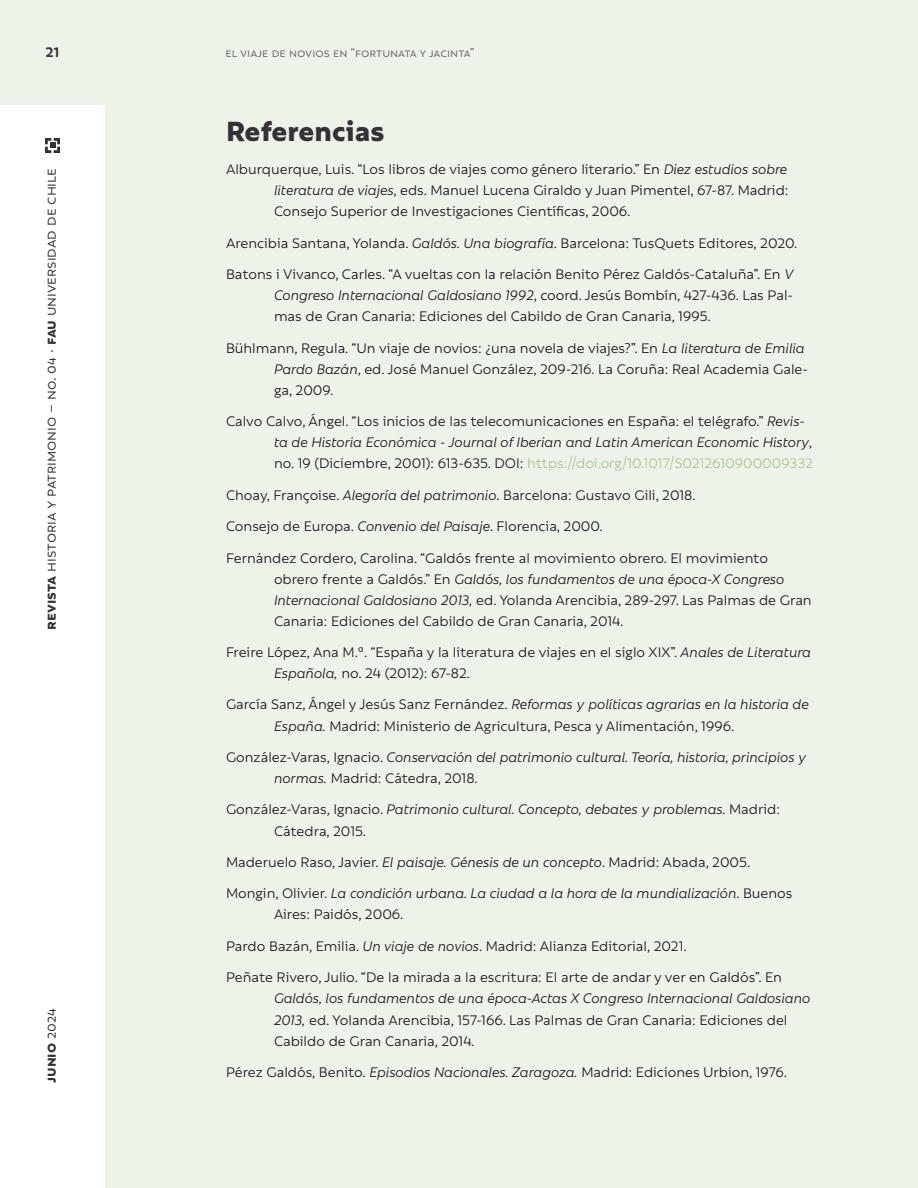
<style>
.page{position:relative;width:918px;height:1188px;background:#eef3ea}
.page>*{position:absolute;margin:0;border:0;box-sizing:border-box;transform-origin:0 0}
.t1{font:900 30px "Rebrand Txt";color:#333}
.t2{font:16.5px "Rebrand Txt";color:#333}
.t3{font:700 16.5px "Rebrand Txt";color:#333}
.t4{font:15px/21px "Rebrand Txt";color:#1a1a1a}
.t5{font:italic 15px/21px "Rebrand Txt";color:#1a1a1a}
.t6{font:700 15px "Rebrand Txt";color:#333}
.t7{font:13.5px "Rebrand Txt";color:#666}
.s1{font-weight:700}
.s2{font-weight:400}
.s3{font-style:italic}
.s4{color:#aac396}
.s5{font-style:normal}
</style>
<div class="page">
<div style="left:0;top:105px;width:105px;height:1083px;background:#fff"></div>
<svg style="left:45px;top:138px;width:15px;height:15px"></svg>
<p class="t6" style="left:46px;top:43px;width:15px">21</p>
<p class="t7" style="left:225px;top:45px;width:250px">El viaje de novios en “Fortunata y Jacinta”</p>
<p class="t2" style="left:42px;top:630px;width:461px;rotate:-90deg"><span class="s1">revista</span> historia y patrimonio – no. 04 · <span class="s1">fau</span> universidad de chile</p>
<p class="t3" style="left:41px;top:1083px;width:76px;rotate:-90deg">junio <span class="s2">2024</span></p>
<h1 class="t1" style="left:226px;top:114px;width:160px">Referencias</h1>
<p class="t4" style="left:274px;top:159px;width:516px;text-align:justify;text-indent:-48px">Alburquerque, Luis. “Los libros de viajes como género literario.” En <span class="s3">Diez estudios sobre literatura de viajes</span>, eds. Manuel Lucena Giraldo y Juan Pimentel, 67-87. Madrid:<br>Consejo Superior de Investigaciones Científicas, 2006.</p>
<p class="t4" style="left:226px;top:227px;width:573px;line-height:31.5px">Arencibia Santana, Yolanda. <span class="s3">Galdós. Una biografía</span>. Barcelona: TusQuets Editores, 2020.<br>Batons i Vivanco, Carles. “A vueltas con la relación Benito Pérez Galdós-Cataluña”. En <span class="s3">V</span></p>
<p class="t4" style="left:274px;top:285px;width:521px"><span class="s3">Congreso Internacional Galdosiano 1992</span>, coord. Jesús Bombín, 427-436. Las Pal&shy;mas de Gran Canaria: Ediciones del Cabildo de Gran Canaria, 1995.</p>
<p class="t4" style="left:274px;top:337px;width:536px;text-indent:-48px">Bühlmann, Regula. “Un viaje de novios: ¿una novela de viajes?”. En <span class="s3">La literatura de Emilia<br>Pardo Bazán</span>, ed. José Manuel González, 209-216. La Coruña: Real Academia Gale&shy;ga, 2009.</p>
<p class="t4" style="left:274px;top:411px;width:540px;text-indent:-48px">Calvo Calvo, Ángel. “Los inicios de las telecomunicaciones en España: el telégrafo.” <span class="s3">Revis&shy;ta de Historia Económica - Journal of Iberian and Latin American Economic History, </span>no. 19 (Diciembre, 2001): 613-635. DOI: <span class="s4">https://doi.org/10.1017/S0212610900009332</span></p>
<p class="t4" style="left:226px;top:479px;width:543px;line-height:31.5px">Choay, Françoise. <span class="s3">Alegoría del patrimonio</span>. Barcelona: Gustavo Gili, 2018.<br>Consejo de Europa. <span class="s3">Convenio del Paisaje</span>. Florencia, 2000.<br>Fernández Cordero, Carolina. “Galdós frente al movimiento obrero. El movimiento</p>
<p class="t4" style="left:274px;top:568px;width:539px">obrero frente a Galdós.” En <span class="s3">Galdós, los fundamentos de una época-X Congreso<br>Internacional Galdosiano 2013,</span> ed. Yolanda Arencibia, 289-297. Las Palmas de Gran<br>Canaria: Ediciones del Cabildo de Gran Canaria, 2014.</p>
<p class="t4" style="left:274px;top:642px;width:538px;text-indent:-48px">Freire López, Ana M.ª. “España y la literatura de viajes en el siglo XIX”. <span class="s3">Anales de Literatura<br>Española,</span> no. 24 (2012): 67-82.</p>
<p class="t4" style="left:274px;top:694px;width:536px;text-indent:-48px">García Sanz, Ángel y Jesús Sanz Fernández. <span class="s3">Reformas y políticas agrarias en la historia de<br>España.</span> Madrid: Ministerio de Agricultura, Pesca y Alimentación, 1996.</p>
<p class="t5" style="left:274px;top:747px;width:534px;text-indent:-48px"><span class="s5">González-Varas, Ignacio.</span> Conservación del patrimonio cultural. Teoría, historia, principios y normas. <span class="s5">Madrid: Cátedra, 2018.</span></p>
<p class="t5" style="left:274px;top:799px;width:507px;text-indent:-48px"><span class="s5">González-Varas, Ignacio.</span> Patrimonio cultural. Concepto, debates y problemas. <span class="s5">Madrid:<br>Cátedra, 2015.</span></p>
<p class="t5" style="left:226px;top:846px;width:568px;line-height:31.5px"><span class="s5">Maderuelo Raso, Javier.</span> El paisaje. Génesis de un concepto<span class="s5">. Madrid: Abada, 2005.<br>Mongin, Olivier.</span> La condición urbana. La ciudad a la hora de la mundialización<span class="s5">. Buenos</span></p>
<p class="t4" style="left:226px;top:899px;width:557px;line-height:31.5px;text-indent:48px">Aires: Paidós, 2006.<br>Pardo Bazán, Emilia. <span class="s3">Un viaje de novios</span>. Madrid: Alianza Editorial, 2021.<br>Peñate Rivero, Julio. “De la mirada a la escritura: El arte de andar y ver en Galdós”. En</p>
<p class="t4" style="left:274px;top:988px;width:538px"><span class="s3">Galdós, los fundamentos de una época-Actas X Congreso Internacional Galdosiano<br>2013,</span> ed. Yolanda Arencibia, 157-166. Las Palmas de Gran Canaria: Ediciones del<br>Cabildo de Gran Canaria, 2014.</p>
<p class="t4" style="left:226px;top:1062px;width:562px">Pérez Galdós, Benito. <span class="s3">Episodios Nacionales. Zaragoza.</span> Madrid: Ediciones Urbion, 1976.</p>
</div>
